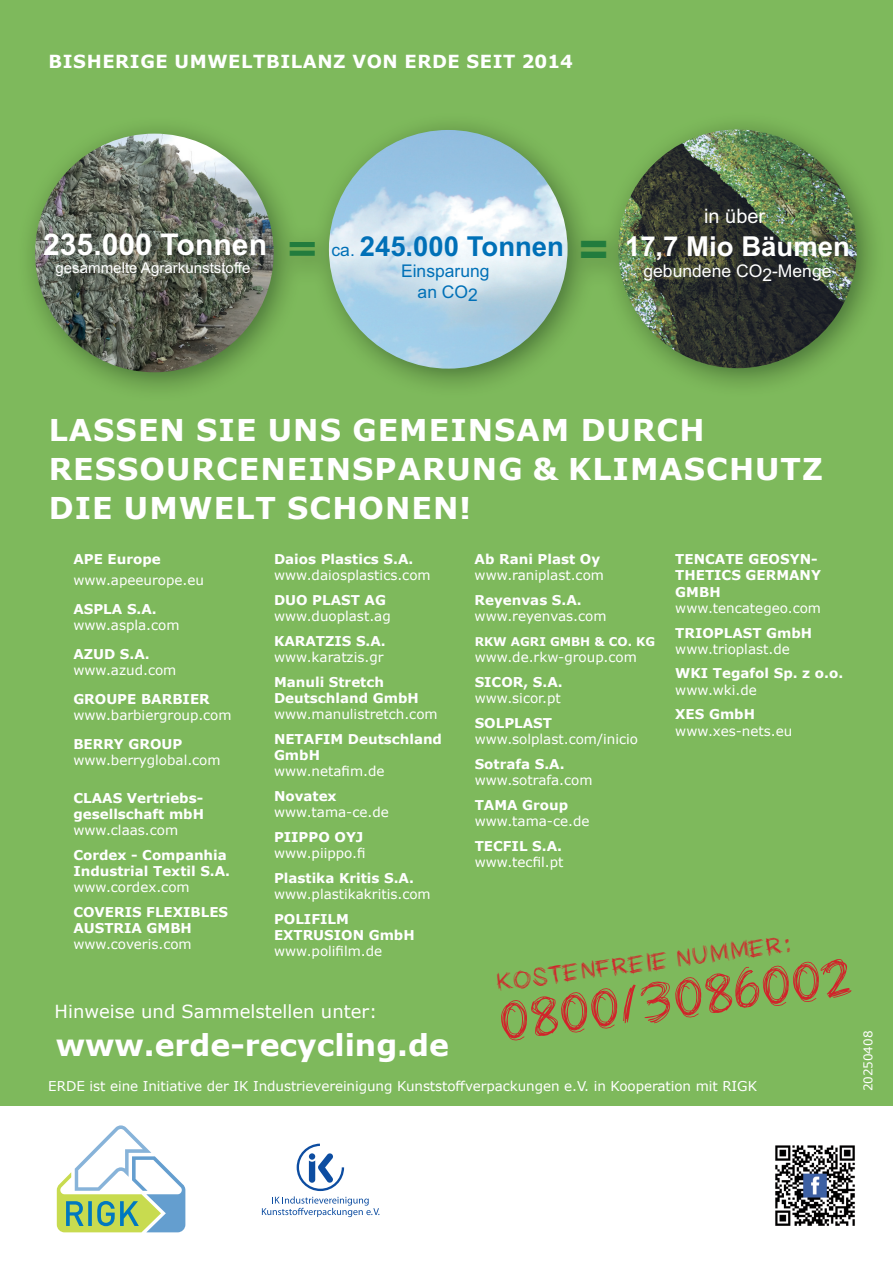
<style>
.page{position:relative;width:893px;height:1263px;background:#7eb95c}
.page>*{position:absolute;margin:0;border:0;box-sizing:border-box;transform-origin:0 0}
.t1{font:50.7px "PW Chalk";color:#d1232a}
.t2{font:700 49.95px "Arial";color:#227c3d}
.t3{font:700 40.05px "Arial";color:#227c3d;scale:1.25 1}
.t4{font:700 30px/39px "Verdana";letter-spacing:.035em;color:#fff}
.t5{font:700 30px "Verdana";color:#fff}
.t6{font:700 30px "Arial";color:#fff}
.t7{font:700 27.45px "Arial";color:#0070b7}
.t8{font:700 27.45px "Arial";color:#fff}
.t9{font:23.55px "PW Chalk";color:#d1232a}
.t10{font:19.95px "Arial";color:#fff}
.t11{font:700 18px "Verdana";letter-spacing:.035em;color:#fff}
.t12{font:18px "Verdana";color:#fff}
.t13{font:17.55px "Arial";color:#fff}
.t14{font:17.55px/21px "Arial";color:#0070b7;text-align:center}
.t15{font:15px "Arial";color:#fff}
.t16{font:13.5px "Verdana";color:#fff}
.t17{font:700 13.5px/16.2px "Verdana";color:#fff}
.t18{font:700 12px "Verdana";color:#fff}
.t19{font:12px "Verdana";letter-spacing:-.005em;color:#fff}
.s1{font-weight:400;font-size:17.55px}
</style>
<div class="page">
<div style="left:0;top:1106px;width:893px;height:157px;background:#fff"></div>
<svg style="left:262px;top:1143px;width:117px;height:74px"></svg>
<img style="left:29px;top:124px;width:845px;height:266px">
<img style="left:35px;top:134px;width:239px;height:238px;border-radius:119px">
<img style="left:329px;top:130px;width:239px;height:239px;border-radius:119px">
<img style="left:618px;top:130px;width:239px;height:238px">
<svg style="left:56px;top:1125px;width:130px;height:108px"></svg>
<img style="left:775px;top:1145px;width:80px;height:81px">
<h3 class="t11" style="left:49px;top:48px;width:526px">BISHERIGE UMWELTBILANZ VON ERDE SEIT 2014</h3>
<h3 class="t6" style="left:43px;top:224px;width:226px">235.000 Tonnen</h3>
<p class="t15" style="left:55px;top:258px;width:197px">gesammelte Agrarkunststoffe</p>
<h3 class="t7" style="left:332px;top:227px;width:234px"><span class="s1">ca.</span> 245.000 Tonnen</h3>
<p class="t14" style="left:401px;top:260px;width:90px">Einsparung an CO2</p>
<h3 class="t3" style="left:288px;top:221px;width:25px">=</h3>
<h2 class="t2" style="left:579px;top:214px;width:31px">=</h2>
<h3 class="t10" style="left:704px;top:203px;width:63px">in über</h3>
<h3 class="t8" style="left:625px;top:227px;width:226px">17,7 Mio Bäumen</h3>
<p class="t13" style="left:643px;top:259px;width:190px">gebundene CO2-Menge</p>
<h3 class="t4" style="left:49px;top:410px;width:776px">LASSEN SIE UNS GEMEINSAM DURCH<br>RESSOURCENEINSPARUNG &amp; KLIMASCHUTZ<br>DIE UMWELT SCHONEN!</h3>
<p class="t17" style="left:73px;top:551px;width:89px">APE Europe</p>
<p class="t16" style="left:73px;top:570px;width:132px">www.apeeurope.eu</p>
<p class="t17" style="left:73px;top:600px;width:85px">ASPLA S.A.</p>
<p class="t16" style="left:73px;top:616px;width:108px">www.aspla.com</p>
<p class="t17" style="left:73px;top:645px;width:78px">AZUD S.A.</p>
<p class="t16" style="left:73px;top:661px;width:105px">www.azud.com</p>
<p class="t17" style="left:73px;top:691px;width:138px">GROUPE BARBIER</p>
<p class="t16" style="left:73px;top:706px;width:160px">www.barbiergroup.com</p>
<p class="t17" style="left:73px;top:736px;width:111px">BERRY GROUP</p>
<p class="t16" style="left:73px;top:751px;width:149px">www.berryglobal.com</p>
<p class="t17" style="left:73px;top:789px;width:132px">CLAAS Vertriebs&shy;gesellschaft mbH</p>
<p class="t16" style="left:73px;top:821px;width:106px">www.claas.com</p>
<p class="t17" style="left:73px;top:847px;width:158px">Cordex - Companhia<br>Industrial Textil S.A.</p>
<p class="t16" style="left:73px;top:878px;width:118px">www.cordex.com</p>
<p class="t17" style="left:73px;top:904px;width:156px">COVERIS FLEXIBLES<br>AUSTRIA GMBH</p>
<p class="t16" style="left:73px;top:935px;width:120px">www.coveris.com</p>
<p class="t17" style="left:274px;top:551px;width:141px">Daios Plastics S.A.</p>
<p class="t16" style="left:274px;top:566px;width:158px">www.daiosplastics.com</p>
<p class="t17" style="left:274px;top:592px;width:114px">DUO PLAST AG</p>
<p class="t16" style="left:274px;top:607px;width:118px">www.duoplast.ag</p>
<p class="t17" style="left:274px;top:633px;width:113px">KARATZIS S.A.</p>
<p class="t16" style="left:274px;top:648px;width:111px">www.karatzis.gr</p>
<p class="t17" style="left:274px;top:674px;width:146px">Manuli Stretch<br>Deutschland GmbH</p>
<p class="t16" style="left:274px;top:705px;width:165px">www.manulistretch.com</p>
<p class="t17" style="left:274px;top:731px;width:170px">NETAFIM Deutschland<br>GmbH</p>
<p class="t16" style="left:274px;top:762px;width:112px">www.netafim.de</p>
<p class="t17" style="left:274px;top:788px;width:64px">Novatex</p>
<p class="t16" style="left:274px;top:803px;width:116px">www.tama-ce.de</p>
<p class="t17" style="left:274px;top:829px;width:91px">PIIPPO OYJ</p>
<p class="t16" style="left:274px;top:844px;width:93px">www.piippo.fi</p>
<p class="t17" style="left:274px;top:870px;width:141px">Plastika Kritis S.A.</p>
<p class="t16" style="left:274px;top:885px;width:158px">www.plastikakritis.com</p>
<p class="t17" style="left:274px;top:911px;width:142px">POLIFILM<br>EXTRUSION GmbH</p>
<p class="t16" style="left:274px;top:942px;width:110px">www.polifilm.de</p>
<h3 class="t12" style="left:55px;top:998px;width:324px">Hinweise und Sammelstellen unter:</h3>
<h3 class="t5" style="left:56px;top:1023px;width:395px">www.erde-recycling.de</h3>
<p class="t17" style="left:475px;top:551px;width:127px">Ab Rani Plast Oy</p>
<p class="t16" style="left:475px;top:566px;width:131px">www.raniplast.com</p>
<p class="t17" style="left:475px;top:592px;width:109px">Reyenvas S.A.</p>
<p class="t16" style="left:475px;top:607px;width:133px">www.reyenvas.com</p>
<p class="t18" style="left:475px;top:633px;width:182px">RKW AGRI GMBH &amp; CO. KG</p>
<p class="t16" style="left:475px;top:648px;width:164px">www.de.rkw-group.com</p>
<p class="t17" style="left:475px;top:674px;width:90px">SICOR, S.A.</p>
<p class="t16" style="left:475px;top:689px;width:88px">www.sicor.pt</p>
<p class="t17" style="left:475px;top:714px;width:79px">SOLPLAST</p>
<p class="t16" style="left:475px;top:730px;width:165px">www.solplast.com/inicio</p>
<p class="t17" style="left:475px;top:755px;width:91px">Sotrafa S.A.</p>
<p class="t16" style="left:475px;top:771px;width:119px">www.sotrafa.com</p>
<p class="t17" style="left:475px;top:796px;width:95px">TAMA Group</p>
<p class="t16" style="left:475px;top:812px;width:116px">www.tama-ce.de</p>
<p class="t17" style="left:475px;top:837px;width:89px">TECFIL S.A.</p>
<p class="t16" style="left:475px;top:852px;width:90px">www.tecfil.pt</p>
<p class="t17" style="left:675px;top:551px;width:147px">TENCATE GEOSYN-<br>THETICS GERMANY<br>GMBH</p>
<p class="t16" style="left:675px;top:599px;width:147px">www.tencategeo.com</p>
<p class="t17" style="left:675px;top:624px;width:138px">TRIOPLAST GmbH</p>
<p class="t16" style="left:675px;top:639px;width:116px">www.trioplast.de</p>
<p class="t17" style="left:675px;top:665px;width:169px">WKI Tegafol Sp. z o.o.</p>
<p class="t16" style="left:675px;top:680px;width:83px">www.wki.de</p>
<p class="t17" style="left:675px;top:706px;width:81px">XES GmbH</p>
<p class="t16" style="left:675px;top:721px;width:119px">www.xes-nets.eu</p>
<h3 class="t9" style="left:495px;top:972px;width:298px;rotate:-8deg">KOSTENFREIE NUMMER:</h3>
<h1 class="t1" style="left:499px;top:996px;width:357px;rotate:-7deg">0800/3086002</h1>
<p class="t16" style="left:48px;top:1077px;width:710px">ERDE ist eine Initiative der IK Industrievereinigung Kunststoffverpackungen e.V. in Kooperation mit RIGK</p>
<p class="t19" style="left:860px;top:1091px;width:62px;rotate:-90deg">20250408</p>
</div>
